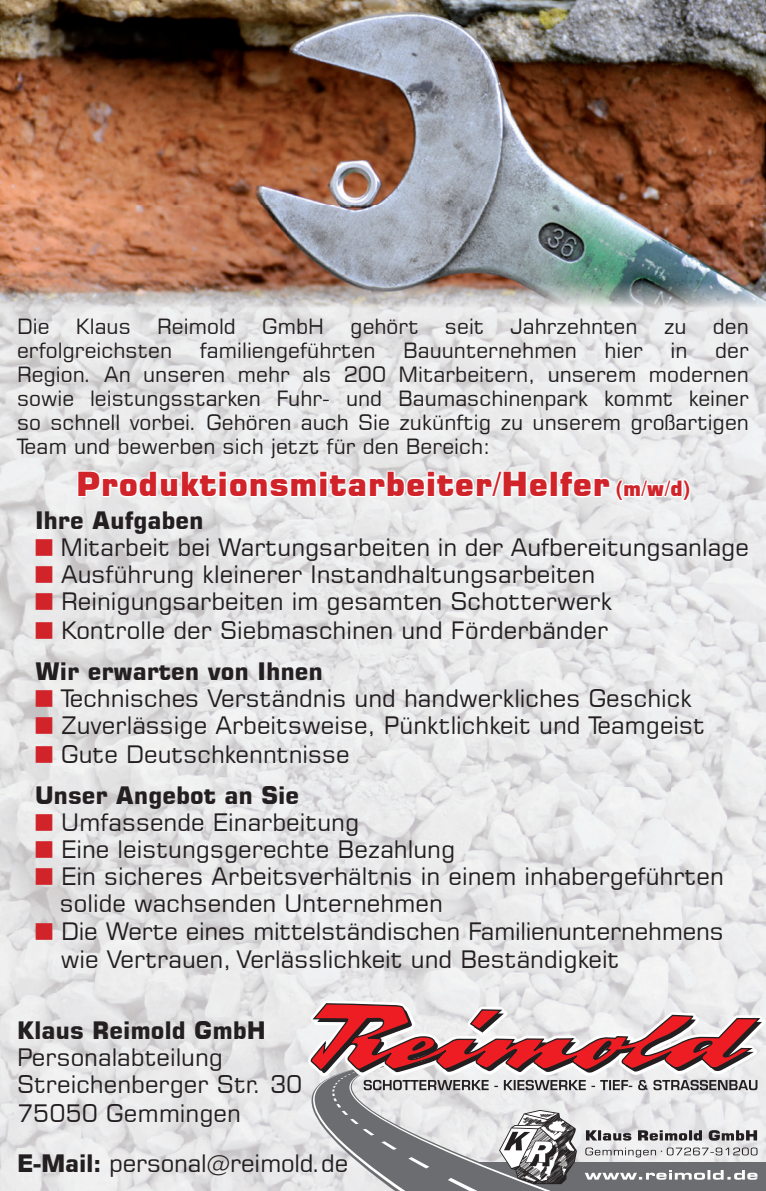
<style>
.page{position:relative;width:766px;height:1191px;background:#fff}
.page>*{position:absolute;margin:0;border:0;box-sizing:border-box;transform-origin:0 0}
.t1{font:33px "Square 721 Blk";color:#d1232a}
.t2{font:24px/41.4px "Square 721 BT";color:#231f20}
.t3{font:700 24px "Square 721 BT";color:#231f20}
.t4{font:21px/24px "Square 721 BT";color:#231f20}
.s1{font-size:21px}
.s2{color:#d1232a}
.s3{font-weight:700}
</style>
<div class="page">
<img style="left:0;top:311px;width:95px;height:880px">
<img style="left:670px;top:311px;width:95px;height:690px">
<img style="left:95px;top:311px;width:575px;height:880px">
<img style="left:0;top:0;width:765px;height:311px">
<svg style="left:76px;top:469px;width:143px;height:30px"></svg>
<div style="left:218px;top:470px;width:9px;height:8px;border:3px solid #fff"></div>
<div style="left:218px;top:477px;width:9px;height:20px;border:3px solid #fff"></div>
<svg style="left:227px;top:475px;width:91px;height:24px"></svg>
<div style="left:319px;top:470px;width:9px;height:8px;border:3px solid #fff"></div>
<div style="left:319px;top:477px;width:9px;height:20px;border:3px solid #fff"></div>
<svg style="left:327px;top:469px;width:100px;height:30px"></svg>
<div style="left:426px;top:470px;width:9px;height:8px;border:3px solid #fff"></div>
<div style="left:426px;top:477px;width:9px;height:20px;border:3px solid #fff"></div>
<svg style="left:435px;top:469px;width:114px;height:30px"></svg>
<div style="left:549px;top:470px;width:9px;height:27px;border:3px solid #fff"></div>
<svg style="left:557px;top:469px;width:134px;height:39px"></svg>
<svg style="left:305px;top:1001px;width:460px;height:190px"></svg>
<p class="t4" style="left:17px;top:314px;width:733px">Die Klaus Reimold GmbH gehört seit Jahrzehnten zu den erfolgreichsten</p>
<p class="t4" style="left:17px;top:338px;width:733px;text-align:justify;text-indent:698px">der Region. An unseren mehr als 200 Mitarbeitern, unserem modernen sowie leistungsstarken Fuhr- und Baumaschinenpark kommt keiner so schnell vorbei. Gehören auch Sie zukünftig zu unserem großartigen Team und bewerben sich jetzt für den Bereich:</p>
<h1 class="t1" style="left:76px;top:464px;width:615px">Produktionsmitarbeiter/Helfer <span class="s1">(m/w/d)</span></h1>
<p class="t3" style="left:35px;top:505px;width:170px">Ihre Aufgaben</p>
<p class="t2" style="left:35px;top:526px;width:715px"><span class="s2">■</span> Mitarbeit bei Wartungsarbeiten in der Aufbereitungsanlage</p>
<p class="t2" style="left:35px;top:553px;width:561px"><span class="s2">■</span> Ausführung kleinerer Instandhaltungsarbeiten</p>
<p class="t2" style="left:35px;top:580px;width:578px"><span class="s2">■</span> Reinigungsarbeiten im gesamten Schotterwerk</p>
<p class="t2" style="left:35px;top:609px;width:574px"><span class="s2">■</span> Kontrolle der Siebmaschinen und Förderbänder<br><span class="s3">Wir erwarten von Ihnen</span></p>
<p class="t2" style="left:35px;top:677px;width:658px"><span class="s2">■</span> Technisches Verständnis und handwerkliches Geschick</p>
<p class="t2" style="left:35px;top:704px;width:671px"><span class="s2">■</span> Zuverlässige Arbeitsweise, Pünktlichkeit und Teamgeist</p>
<p class="t2" style="left:35px;top:733px;width:316px"><span class="s2">■</span> Gute Deutschkenntnisse<br><span class="s3">Unser Angebot an Sie</span></p>
<p class="t2" style="left:35px;top:801px;width:325px"><span class="s2">■</span> Umfassende Einarbeitung</p>
<p class="t2" style="left:35px;top:828px;width:421px"><span class="s2">■</span> Eine leistungsgerechte Bezahlung</p>
<p class="t2" style="left:60px;top:863px;width:665px;line-height:27px;text-indent:-25px"><span class="s2">■</span> Ein sicheres Arbeitsverhältnis in einem inhabergeführten solide wachsenden Unternehmen</p>
<p class="t2" style="left:61px;top:916px;width:664px;line-height:28.8px;text-indent:-26px"><span class="s2">■</span> Die Werte eines mittelständischen Familienunternehmens wie Vertrauen, Verlässlichkeit und Beständigkeit</p>
<p class="t4" style="left:200px;top:338px;width:177px">familiengeführten</p>
<p class="t4" style="left:403px;top:338px;width:175px">Bauunternehmen</p>
<p class="t4" style="left:604px;top:338px;width:40px">hier</p>
<p class="t4" style="left:670px;top:338px;width:19px">in</p>
<p class="t3" style="left:17px;top:1015px;width:250px">Klaus Reimold GmbH</p>
<p class="t2" style="left:17px;top:1043px;width:287px;line-height:27.9px">Personalabteilung<br>Streichenberger Str. 30<br>75050 Gemmingen</p>
<p class="t2" style="left:17px;top:1142px;width:332px"><span class="s3">E-Mail:</span> personal@reimold.de</p>
</div>
